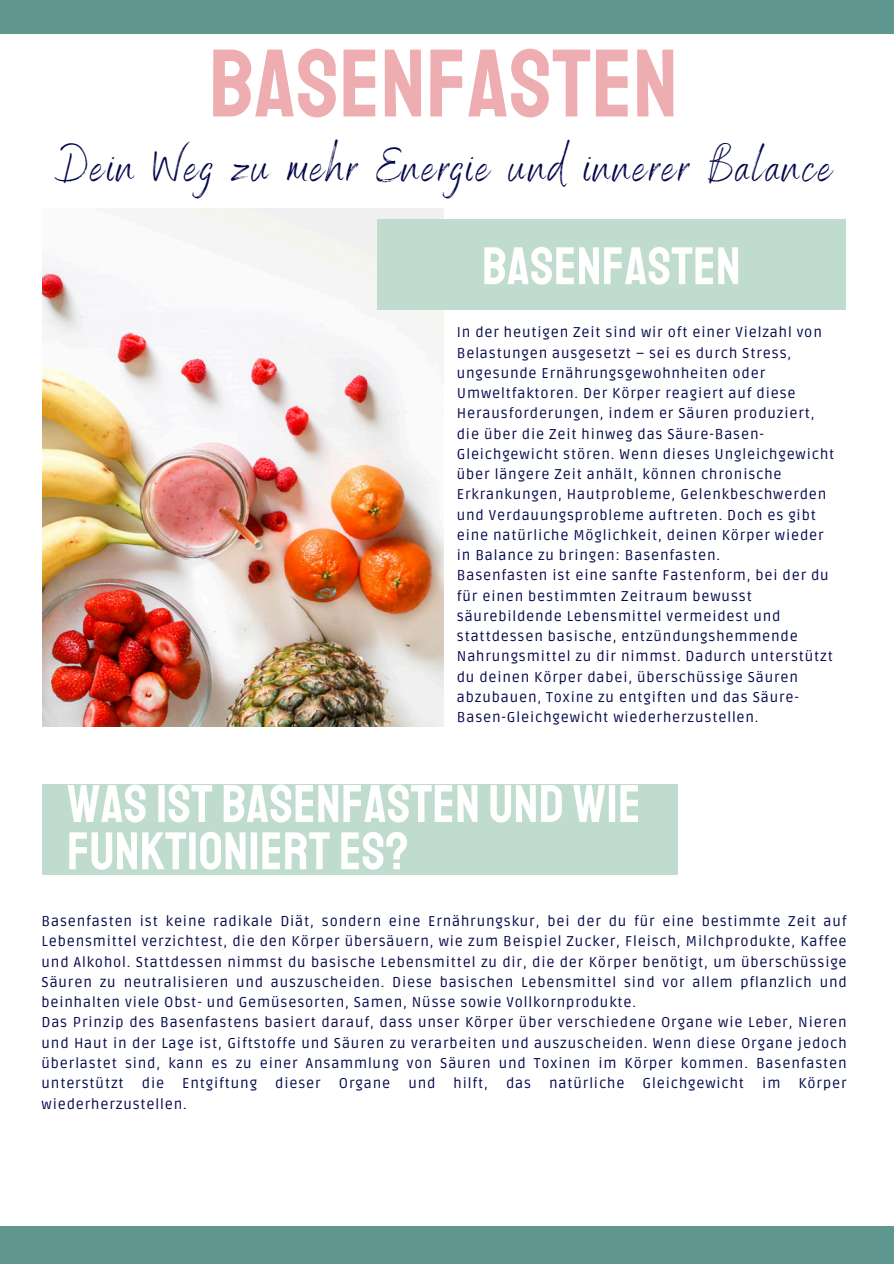
<style>
.page{position:relative;width:894px;height:1264px;background:#fff}
.page>*{position:absolute;margin:0;border:0;box-sizing:border-box;transform-origin:0 0}
.t1{font:96px "Staatliches";letter-spacing:.01em;color:#eeadb0}
.t2{font:52.95px/47.2px "Staatliches";letter-spacing:.01em;color:#fff}
.t3{font:47.1px "Benedict";letter-spacing:.06em;color:#04084b}
.t4{font:14.25px/20.2px "Ruda";letter-spacing:.06em;color:#04084b}
</style>
<div class="page">
<div style="left:0;top:1225px;width:893px;height:38px;background:#5f968e"></div>
<div style="left:0;top:0;width:893px;height:33px;background:#5f968e"></div>
<img style="left:43px;top:208px;width:400px;height:518px">
<div style="left:377px;top:220px;width:468px;height:90px;background:#bfdccf"></div>
<div style="left:43px;top:784px;width:468px;height:90px;background:#bfdccf"></div>
<div style="left:209px;top:784px;width:468px;height:90px;background:#bfdccf"></div>
<p class="t1" style="left:209px;top:25px;width:470px">BASENFASTEN</p>
<h1 class="t3" style="left:55px;top:136px;width:778px">Dein Weg zu mehr Energie und innerer Balance</h1>
<h3 class="t2" style="left:482px;top:243px;width:260px">BASENFASTEN</h3>
<p class="t4" style="left:456px;top:322px;width:379px">In der heutigen Zeit sind wir oft einer Vielzahl von Belastungen ausgesetzt – sei es durch Stress, ungesunde Ernährungsgewohnheiten oder Umweltfaktoren. Der Körper reagiert auf diese Herausforderungen, indem er Säuren produziert, die über die Zeit hinweg das Säure-Basen-Gleichgewicht stören. Wenn dieses Ungleichgewicht über längere Zeit anhält, können chronische Erkrankungen, Hautprobleme, Gelenkbeschwerden und Verdauungsprobleme auftreten. Doch es gibt eine natürliche Möglichkeit, deinen Körper wieder in Balance zu bringen: Basenfasten.</p>
<h2 class="t4" style="left:456px;top:565px;width:377px">Basenfasten ist eine sanfte Fastenform, bei der du für einen bestimmten Zeitraum bewusst säurebildende Lebensmittel vermeidest und stattdessen basische, entzündungshemmende Nahrungsmittel zu dir nimmst. Dadurch unterstützt du deinen Körper dabei, überschüssige Säuren abzubauen, Toxine zu entgiften und das Säure-Basen-Gleichgewicht wiederherzustellen.</h2>
<p class="t2" style="left:67px;top:781px;width:574px">WAS IST BASENFASTEN UND WIE<br>FUNKTIONIERT ES?</p>
<p class="t4" style="left:42px;top:911px;width:806px;text-align:justify">Basenfasten ist keine radikale Diät, sondern eine Ernährungskur, bei der du für eine bestimmte Zeit auf Lebensmittel verzichtest, die den Körper übersäuern, wie zum Beispiel Zucker, Fleisch, Milchprodukte, Kaffee und Alkohol. Stattdessen nimmst du basische Lebensmittel zu dir, die der Körper benötigt, um überschüssige Säuren zu neutralisieren und auszuscheiden. Diese basischen Lebensmittel sind vor allem pflanzlich und beinhalten viele Obst- und Gemüsesorten, Samen, Nüsse sowie Vollkornprodukte.</p>
<p class="t4" style="left:42px;top:1012px;width:806px;text-align:justify">Das Prinzip des Basenfastens basiert darauf, dass unser Körper über verschiedene Organe wie Leber, Nieren und Haut in der Lage ist, Giftstoffe und Säuren zu verarbeiten und auszuscheiden. Wenn diese Organe jedoch überlastet sind, kann es zu einer Ansammlung von Säuren und Toxinen im Körper kommen. Basenfasten unterstützt</p>
<p class="t4" style="left:142px;top:1073px;width:24px">die</p>
<p class="t4" style="left:182px;top:1073px;width:76px">Entgiftung</p>
<p class="t4" style="left:275px;top:1073px;width:47px">dieser</p>
<p class="t4" style="left:339px;top:1073px;width:53px">Organe</p>
<p class="t4" style="left:408px;top:1073px;width:29px">und</p>
<p class="t4" style="left:453px;top:1073px;width:36px">hilft,</p>
<p class="t4" style="left:506px;top:1073px;width:27px">das</p>
<p class="t4" style="left:549px;top:1073px;width:77px">natürliche</p>
<p class="t4" style="left:642px;top:1073px;width:103px">Gleichgewicht</p>
<p class="t4" style="left:762px;top:1073px;width:20px">im</p>
<p class="t4" style="left:798px;top:1073px;width:50px">Körper</p>
<p class="t4" style="left:42px;top:1093px;width:147px">wiederherzustellen.</p>
</div>
